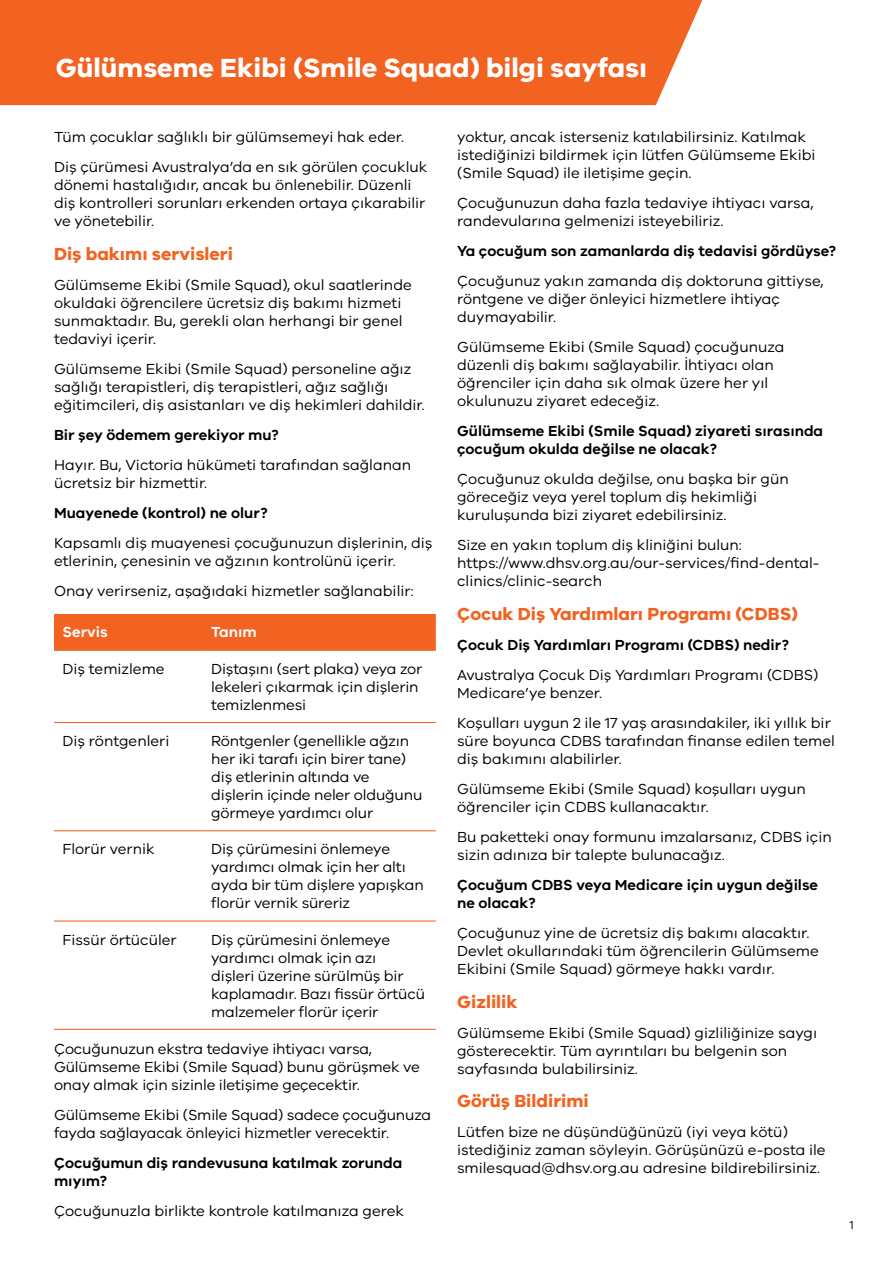
<style>
.page{position:relative;width:893px;height:1263px;background:#fff}
.page>*{position:absolute;margin:0;border:0;box-sizing:border-box;transform-origin:0 0}
.t1{font:700 27px "VIC";color:#fff}
.Heading_2{font:700 18px "VIC";color:#f26322}
.Bullet{font:15px/18px "VIC";color:#000}
.Heading_3{font:600 15px/18px "VIC";color:#000}
.Bullet-2{font:600 15px "VIC";color:#fff}
.t2{font:12px "VIC";color:#000}
</style>
<div class="page">
<div style="left:0;top:0;width:702px;height:105px;background:#f26322"></div>
<div style="left:54px;top:614px;width:382px;height:36px;background:#f26322"></div>
<hr style="left:54px;top:650px;width:149px;height:1px;background:#f26322">
<hr style="left:203px;top:650px;width:233px;height:1px;background:#f26322">
<hr style="left:54px;top:722px;width:149px;height:1px;background:#f26322">
<hr style="left:203px;top:722px;width:233px;height:1px;background:#f26322">
<hr style="left:54px;top:830px;width:149px;height:1px;background:#f26322">
<hr style="left:203px;top:830px;width:233px;height:1px;background:#f26322">
<hr style="left:54px;top:920px;width:149px;height:1px;background:#f26322">
<hr style="left:203px;top:920px;width:233px;height:1px;background:#f26322">
<hr style="left:54px;top:1029px;width:149px;height:1px;background:#f26322">
<hr style="left:203px;top:1029px;width:233px;height:1px;background:#f26322">
<p class="t1" style="left:56px;top:51px;width:593px">Gülümseme Ekibi (Smile Squad) bilgi sayfası</p>
<p class="Bullet" style="left:54px;top:128px;width:352px">Tüm çocuklar sağlıklı bir gülümsemeyi hak eder.</p>
<p class="Bullet" style="left:54px;top:158px;width:375px">Diş çürümesi Avustralya’da en sık görülen çocukluk dönemi hastalığıdır, ancak bu önlenebilir. Düzenli diş kontrolleri sorunları erkenden ortaya çıkarabilir ve yönetebilir.</p>
<p class="Heading_2" style="left:54px;top:243px;width:181px">Diş bakımı servisleri</p>
<p class="Bullet" style="left:54px;top:275px;width:359px">Gülümseme Ekibi (Smile Squad), okul saatlerinde okuldaki öğrencilere ücretsiz diş bakımı hizmeti sunmaktadır. Bu, gerekli olan herhangi bir genel tedaviyi içerir.</p>
<p class="Bullet" style="left:54px;top:359px;width:372px">Gülümseme Ekibi (Smile Squad) personeline ağız sağlığı terapistleri, diş terapistleri, ağız sağlığı eğitimcileri, diş asistanları ve diş hekimleri dahildir.</p>
<p class="Heading_3" style="left:54px;top:425px;width:227px">Bir şey ödemem gerekiyor mu?</p>
<p class="Bullet" style="left:54px;top:455px;width:359px">Hayır. Bu, Victoria hükümeti tarafından sağlanan ücretsiz bir hizmettir.</p>
<p class="Heading_3" style="left:54px;top:503px;width:215px">Muayenede (kontrol) ne olur?</p>
<p class="Bullet" style="left:54px;top:533px;width:380px">Kapsamlı diş muayenesi çocuğunuzun dişlerinin, diş etlerinin, çenesinin ve ağzının kontrolünü içerir.</p>
<p class="Bullet" style="left:54px;top:581px;width:361px">Onay verirseniz, aşağıdaki hizmetler sağlanabilir:</p>
<p class="Bullet-2" style="left:63px;top:623px;width:47px">Servis</p>
<p class="Bullet-2" style="left:211px;top:623px;width:47px">Tanım</p>
<p class="Bullet" style="left:63px;top:659px;width:104px">Diş temizleme</p>
<p class="Bullet" style="left:211px;top:659px;width:213px">Diştaşını (sert plaka) veya zor lekeleri çıkarmak için dişlerin temizlenmesi</p>
<p class="Bullet" style="left:63px;top:731px;width:108px">Diş röntgenleri</p>
<p class="Bullet" style="left:211px;top:731px;width:213px">Röntgenler (genellikle ağzın her iki tarafı için birer tane) diş etlerinin altında ve dişlerin içinde neler olduğunu görmeye yardımcı olur</p>
<p class="Bullet" style="left:63px;top:840px;width:94px">Florür vernik</p>
<p class="Bullet" style="left:211px;top:840px;width:214px">Diş çürümesini önlemeye yardımcı olmak için her altı ayda bir tüm dişlere yapışkan florür vernik süreriz</p>
<p class="Bullet" style="left:63px;top:930px;width:116px">Fissür örtücüler</p>
<p class="Bullet" style="left:211px;top:930px;width:215px">Diş çürümesini önlemeye yardımcı olmak için azı<br>dişleri üzerine sürülmüş bir kaplamadır. Bazı fissür örtücü malzemeler florür içerir</p>
<p class="Bullet" style="left:54px;top:1039px;width:367px">Çocuğunuzun ekstra tedaviye ihtiyacı varsa,<br>Gülümseme Ekibi (Smile Squad) bunu görüşmek ve onay almak için sizinle iletişime geçecektir.</p>
<p class="Bullet" style="left:54px;top:1105px;width:379px">Gülümseme Ekibi (Smile Squad) sadece çocuğunuza fayda sağlayacak önleyici hizmetler verecektir.</p>
<p class="Heading_3" style="left:54px;top:1153px;width:350px">Çocuğumun diş randevusuna katılmak zorunda mıyım?</p>
<p class="Bullet" style="left:54px;top:1201px;width:352px">Çocuğunuzla birlikte kontrole katılmanıza gerek</p>
<p class="Bullet" style="left:457px;top:128px;width:360px">yoktur, ancak isterseniz katılabilirsiniz. Katılmak istediğinizi bildirmek için lütfen Gülümseme Ekibi (Smile Squad) ile iletişime geçin.</p>
<p class="Bullet" style="left:457px;top:194px;width:358px">Çocuğunuzun daha fazla tedaviye ihtiyacı varsa, randevularına gelmenizi isteyebiliriz.</p>
<p class="Heading_3" style="left:457px;top:242px;width:380px">Ya çocuğum son zamanlarda diş tedavisi gördüyse?</p>
<p class="Bullet" style="left:457px;top:272px;width:368px">Çocuğunuz yakın zamanda diş doktoruna gittiyse, röntgene ve diğer önleyici hizmetlere ihtiyaç duymayabilir.</p>
<p class="Bullet" style="left:457px;top:338px;width:329px">Gülümseme Ekibi (Smile Squad) çocuğunuza düzenli diş bakımı sağlayabilir. İhtiyacı olan öğrenciler için daha sık olmak üzere her yıl okulunuzu ziyaret edeceğiz.</p>
<p class="Heading_3" style="left:457px;top:422px;width:368px">Gülümseme Ekibi (Smile Squad) ziyareti sırasında çocuğum okulda değilse ne olacak?</p>
<p class="Bullet" style="left:457px;top:470px;width:333px">Çocuğunuz okulda değilse, onu başka bir gün göreceğiz veya yerel toplum diş hekimliği kuruluşunda bizi ziyaret edebilirsiniz.</p>
<p class="Bullet" style="left:457px;top:536px;width:364px">Size en yakın toplum diş kliniğini bulun: https://www.dhsv.org.au/our-services/find-dental&shy;clinics/clinic-search</p>
<p class="Heading_2" style="left:457px;top:603px;width:343px">Çocuk Diş Yardımları Programı (CDBS)</p>
<p class="Heading_3" style="left:457px;top:635px;width:334px">Çocuk Diş Yardımları Programı (CDBS) nedir?</p>
<p class="Bullet" style="left:457px;top:665px;width:363px">Avustralya Çocuk Diş Yardımları Programı (CDBS)<br>Medicare’ye benzer.</p>
<p class="Bullet" style="left:457px;top:713px;width:379px">Koşulları uygun 2 ile 17 yaş arasındakiler, iki yıllık bir süre boyunca CDBS tarafından finanse edilen temel diş bakımını alabilirler.</p>
<p class="Bullet" style="left:457px;top:779px;width:350px">Gülümseme Ekibi (Smile Squad) koşulları uygun öğrenciler için CDBS kullanacaktır.</p>
<p class="Bullet" style="left:457px;top:827px;width:376px">Bu paketteki onay formunu imzalarsanız, CDBS için sizin adınıza bir talepte bulunacağız.</p>
<p class="Heading_3" style="left:457px;top:875px;width:363px">Çocuğum CDBS veya Medicare için uygun değilse ne olacak?</p>
<p class="Bullet" style="left:457px;top:923px;width:363px">Çocuğunuz yine de ücretsiz diş bakımı alacaktır.<br>Devlet okullarındaki tüm öğrencilerin Gülümseme<br>Ekibini (Smile Squad) görmeye hakkı vardır.</p>
<p class="Heading_2" style="left:457px;top:990px;width:62px">Gizlilik</p>
<p class="Bullet" style="left:457px;top:1023px;width:362px">Gülümseme Ekibi (Smile Squad) gizliliğinize saygı gösterecektir. Tüm ayrıntıları bu belgenin son sayfasında bulabilirsiniz.</p>
<p class="Heading_2" style="left:457px;top:1090px;width:133px">Görüş Bildirimi</p>
<p class="Bullet" style="left:457px;top:1123px;width:370px">Lütfen bize ne düşündüğünüzü (iyi veya kötü) istediğiniz zaman söyleyin. Görüşünüzü e-posta ile smilesquad@dhsv.org.au adresine bildirebilirsiniz.</p>
<p class="t2" style="left:849px;top:1217px;width:6px">1</p>
</div>
